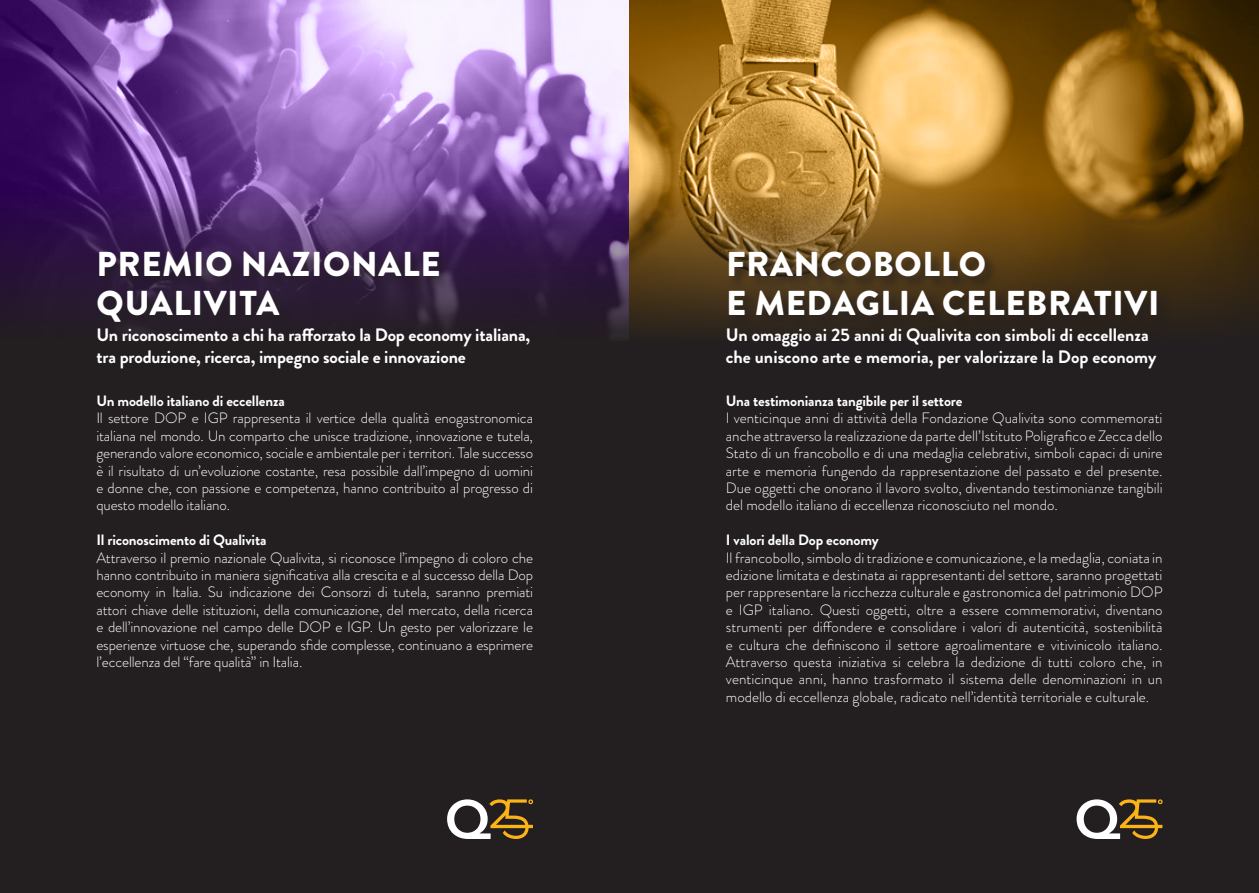
<style>
.page{position:relative;width:1259px;height:893px;background:#231f20}
.page>*{position:absolute;margin:0;border:0;box-sizing:border-box;transform-origin:0 0}
.t1{font:900 34.5px "Brandon Grotesque";letter-spacing:.02em;color:#fff}
.t2{font:700 18px/21.6px "Brandon Grotesque";letter-spacing:-.01em;color:#fff}
.t3{font:300 15px/17.4px "Brandon Grotesque";letter-spacing:-.005em;color:#fff;text-align:justify}
.t4{font:700 15px "Brandon Grotesque";letter-spacing:-.01em;color:#fff}
</style>
<div class="page">
<svg style="left:0;top:0;width:629px;height:187px;background:#9975ba"></svg>
<svg style="left:0;top:187px;width:629px;height:150px"></svg>
<div style="left:96px;top:249px;width:356px;height:87px;background:#231f20;opacity:.75"></div>
<svg style="left:629px;top:0;width:630px;height:187px;background:#a4772d"></svg>
<svg style="left:629px;top:187px;width:630px;height:144px;background:#6a4b18"></svg>
<div style="left:727px;top:249px;width:443px;height:81px;background:#231f20;opacity:.75"></div>
<svg style="left:1076px;top:799px;width:86px;height:40px"></svg>
<svg style="left:447px;top:799px;width:86px;height:40px"></svg>
<p class="t1" style="left:97px;top:240px;width:345px">PREMIO NAZIONALE</p>
<p class="t1" style="left:97px;top:279px;width:184px">QUALIVITA</p>
<p class="t1" style="left:726px;top:240px;width:261px">FRANCOBOLLO</p>
<p class="t1" style="left:726px;top:279px;width:435px">E MEDAGLIA CELEBRATIVI</p>
<p class="t2" style="left:96px;top:324px;width:435px">Un riconoscimento a chi ha rafforzato la Dop economy italiana, tra produzione, ricerca, impegno sociale e innovazione</p>
<p class="t2" style="left:726px;top:324px;width:432px">Un omaggio ai 25 anni di Qualivita con simboli di eccellenza che uniscono arte e memoria, per valorizzare la Dop economy</p>
<p class="t4" style="left:96px;top:390px;width:190px">Un modello italiano di eccellenza</p>
<p class="t3" style="left:96px;top:410px;width:438px">Il settore DOP e IGP rappresenta il vertice della qualità enogastronomica italiana nel mondo. Un comparto che unisce tradizione, innovazione e tutela, generando valore economico, sociale e ambientale per i territori. Tale successo è il risultato di un’evoluzione costante, resa possibile dall’impegno di uomini e donne che, con passione e competenza, hanno contribuito al progresso di questo modello italiano.</p>
<p class="t4" style="left:96px;top:529px;width:172px">Il riconoscimento di Qualivita</p>
<p class="t3" style="left:96px;top:549px;width:438px">Attraverso il premio nazionale Qualivita, si riconosce l’impegno di coloro che hanno contribuito in maniera significativa alla crescita e al successo della Dop economy in Italia. Su indicazione dei Consorzi di tutela, saranno premiati attori chiave delle istituzioni, della comunicazione, del mercato, della ricerca e dell’innovazione nel campo delle DOP e IGP. Un gesto per valorizzare le esperienze virtuose che, superando sfide complesse, continuano a esprimere l’eccellenza del “fare qualità” in Italia.</p>
<p class="t4" style="left:726px;top:390px;width:238px">Una testimonianza tangibile per il settore</p>
<p class="t3" style="left:726px;top:410px;width:438px">I venticinque anni di attività della Fondazione Qualivita sono commemorati anche attraverso la realizzazione da parte dell’Istituto Poligrafico e Zecca dello Stato di un francobollo e di una medaglia celebrativi, simboli capaci di unire arte e memoria fungendo da rappresentazione del passato e del presente.<br>Due oggetti che onorano il lavoro svolto, diventando testimonianze tangibili del modello italiano di eccellenza riconosciuto nel mondo.</p>
<p class="t4" style="left:726px;top:529px;width:154px">I valori della Dop economy</p>
<p class="t3" style="left:726px;top:549px;width:438px">Il francobollo, simbolo di tradizione e comunicazione, e la medaglia, coniata in edizione limitata e destinata ai rappresentanti del settore, saranno progettati per rappresentare la ricchezza culturale e gastronomica del patrimonio DOP e IGP italiano. Questi oggetti, oltre a essere commemorativi, diventano strumenti per diffondere e consolidare i valori di autenticità, sostenibilità e cultura che definiscono il settore agroalimentare e vitivinicolo italiano.<br>Attraverso questa iniziativa si celebra la dedizione di tutti coloro che, in venticinque anni, hanno trasformato il sistema delle denominazioni in un modello di eccellenza globale, radicato nell’identità territoriale e culturale.</p>
</div>
